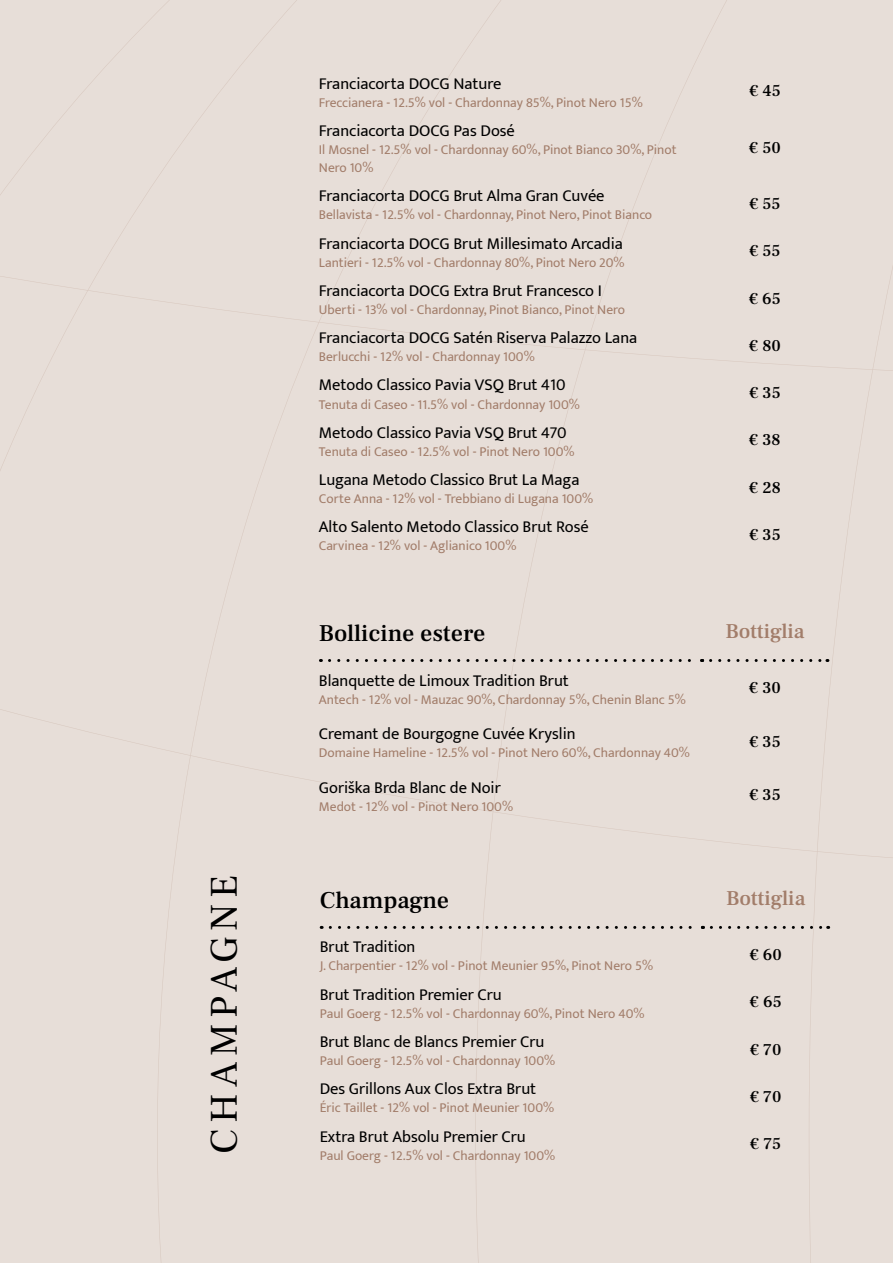
<style>
.page{position:relative;width:893px;height:1263px;background:#e7ded8}
.page>*{position:absolute;margin:0;border:0;box-sizing:border-box;transform-origin:0 0}
.t1{font:39px "Frank Ruhl Libre";letter-spacing:.15em;color:#000}
.t2{font:500 24px "Frank Ruhl Libre";color:#000}
.t3{font:500 21px "Frank Ruhl Libre";color:#a27d6a}
.t4{font:16.5px "Mukta";color:#000}
.t5{font:500 16.5px "Frank Ruhl Libre";color:#000}
.t6{font:13.5px/18px "Mukta";color:#a27d6a}
</style>
<div class="page">
<svg style="left:330px;top:926px;width:373px;height:3px"></svg>
<svg style="left:711px;top:926px;width:118px;height:3px"></svg>
<svg style="left:329px;top:659px;width:374px;height:3px"></svg>
<svg style="left:711px;top:659px;width:117px;height:3px"></svg>
<h1 class="t1" style="left:200px;top:1154px;width:281px;rotate:-90deg">CHAMPAGNE</h1>
<p class="t4" style="left:319px;top:73px;width:184px">Franciacorta DOCG Nature</p>
<p class="t6" style="left:319px;top:93px;width:325px">Freccianera - 12.5% vol - Chardonnay 85%, Pinot Nero 15%</p>
<p class="t5" style="left:749px;top:81px;width:33px">€ 45</p>
<p class="t4" style="left:319px;top:121px;width:197px">Franciacorta DOCG Pas Dosé</p>
<p class="t6" style="left:319px;top:140px;width:359px">Il Mosnel - 12.5% vol - Chardonnay 60%, Pinot Bianco 30%, Pinot<br>Nero 10%</p>
<p class="t5" style="left:749px;top:137px;width:33px">€ 50</p>
<p class="t4" style="left:319px;top:186px;width:287px">Franciacorta DOCG Brut Alma Gran Cuvée</p>
<p class="t6" style="left:319px;top:206px;width:335px">Bellavista - 12.5% vol - Chardonnay, Pinot Nero, Pinot Bianco</p>
<p class="t5" style="left:749px;top:193px;width:33px">€ 55</p>
<p class="t4" style="left:319px;top:233px;width:305px">Franciacorta DOCG Brut Millesimato Arcadia</p>
<p class="t6" style="left:319px;top:253px;width:307px">Lantieri - 12.5% vol - Chardonnay 80%, Pinot Nero 20%</p>
<p class="t4" style="left:319px;top:281px;width:284px">Franciacorta DOCG Extra Brut Francesco I</p>
<p class="t6" style="left:319px;top:300px;width:308px">Uberti - 13% vol - Chardonnay, Pinot Bianco, Pinot Nero</p>
<p class="t4" style="left:319px;top:328px;width:320px">Franciacorta DOCG Satén Riserva Palazzo Lana</p>
<p class="t6" style="left:319px;top:348px;width:217px">Berlucchi - 12% vol - Chardonnay 100%</p>
<p class="t4" style="left:319px;top:375px;width:248px">Metodo Classico Pavia VSQ Brut 410</p>
<p class="t6" style="left:319px;top:395px;width:262px">Tenuta di Caseo - 11.5% vol - Chardonnay 100%</p>
<p class="t4" style="left:319px;top:422px;width:249px">Metodo Classico Pavia VSQ Brut 470</p>
<p class="t6" style="left:319px;top:442px;width:257px">Tenuta di Caseo - 12.5% vol - Pinot Nero 100%</p>
<p class="t4" style="left:319px;top:470px;width:262px">Lugana Metodo Classico Brut La Maga</p>
<p class="t6" style="left:319px;top:489px;width:276px">Corte Anna - 12% vol - Trebbiano di Lugana 100%</p>
<p class="t4" style="left:319px;top:517px;width:271px">Alto Salento Metodo Classico Brut Rosé</p>
<p class="t6" style="left:319px;top:537px;width:199px">Carvinea - 12% vol - Aglianico 100%</p>
<p class="t5" style="left:749px;top:240px;width:33px">€ 55</p>
<p class="t5" style="left:749px;top:288px;width:33px">€ 65</p>
<p class="t5" style="left:749px;top:335px;width:33px">€ 80</p>
<p class="t5" style="left:749px;top:382px;width:33px">€ 35</p>
<p class="t5" style="left:749px;top:430px;width:33px">€ 38</p>
<p class="t5" style="left:749px;top:477px;width:33px">€ 28</p>
<p class="t5" style="left:749px;top:524px;width:33px">€ 35</p>
<h2 class="t2" style="left:319px;top:618px;width:168px">Bollicine estere</h2>
<h3 class="t3" style="left:725px;top:618px;width:81px">Bottiglia</h3>
<p class="t4" style="left:319px;top:670px;width:252px">Blanquette de Limoux Tradition Brut</p>
<p class="t6" style="left:319px;top:690px;width:368px">Antech - 12% vol - Mauzac 90%, Chardonnay 5%, Chenin Blanc 5%</p>
<p class="t5" style="left:749px;top:677px;width:33px">€ 30</p>
<p class="t4" style="left:319px;top:724px;width:258px">Cremant de Bourgogne Cuvée Kryslin</p>
<p class="t6" style="left:319px;top:743px;width:372px">Domaine Hameline - 12.5% vol - Pinot Nero 60%, Chardonnay 40%</p>
<p class="t4" style="left:319px;top:777px;width:183px">Goriška Brda Blanc de Noir</p>
<p class="t6" style="left:319px;top:797px;width:196px">Medot - 12% vol - Pinot Nero 100%</p>
<p class="t5" style="left:749px;top:731px;width:33px">€ 35</p>
<p class="t5" style="left:749px;top:785px;width:33px">€ 35</p>
<h2 class="t2" style="left:320px;top:885px;width:131px">Champagne</h2>
<h3 class="t3" style="left:726px;top:885px;width:81px">Bottiglia</h3>
<p class="t4" style="left:320px;top:937px;width:97px">Brut Tradition</p>
<p class="t6" style="left:320px;top:957px;width:335px">J. Charpentier - 12% vol - Pinot Meunier 95%, Pinot Nero 5%</p>
<p class="t5" style="left:750px;top:944px;width:34px">€ 60</p>
<p class="t4" style="left:320px;top:984px;width:184px">Brut Tradition Premier Cru</p>
<p class="t6" style="left:320px;top:1004px;width:326px">Paul Goerg - 12.5% vol - Chardonnay 60%, Pinot Nero 40%</p>
<p class="t4" style="left:320px;top:1032px;width:226px">Brut Blanc de Blancs Premier Cru</p>
<p class="t6" style="left:320px;top:1051px;width:237px">Paul Goerg - 12.5% vol - Chardonnay 100%</p>
<p class="t4" style="left:320px;top:1079px;width:218px">Des Grillons Aux Clos Extra Brut</p>
<p class="t6" style="left:320px;top:1098px;width:236px">Éric Taillet - 12% vol - Pinot Meunier 100%</p>
<p class="t4" style="left:320px;top:1126px;width:208px">Extra Brut Absolu Premier Cru</p>
<p class="t6" style="left:320px;top:1146px;width:237px">Paul Goerg - 12.5% vol - Chardonnay 100%</p>
<p class="t5" style="left:750px;top:991px;width:33px">€ 65</p>
<p class="t5" style="left:750px;top:1039px;width:33px">€ 70</p>
<p class="t5" style="left:750px;top:1086px;width:33px">€ 70</p>
<p class="t5" style="left:750px;top:1133px;width:33px">€ 75</p>
</div>
